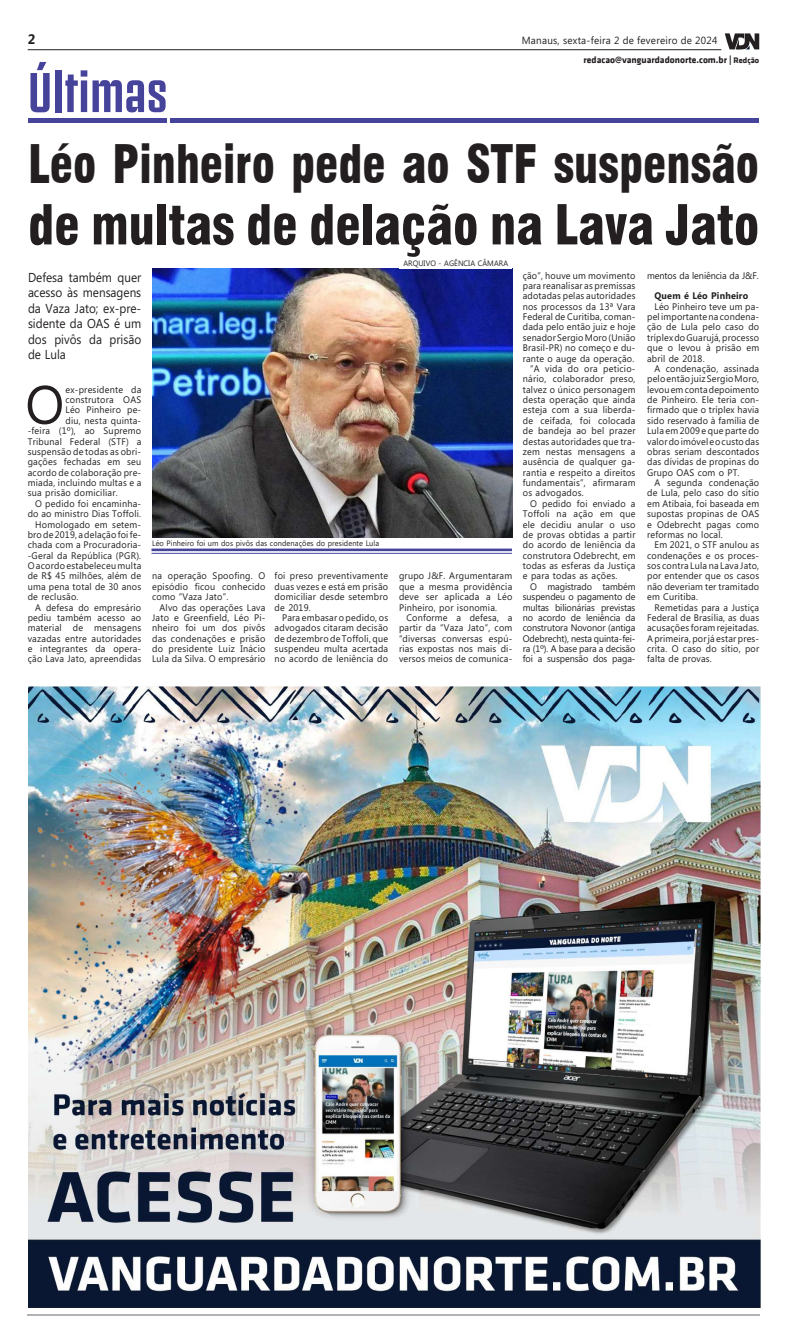
<style>
.page{position:relative;width:787px;height:1340px;background:#fff}
.page>*{position:absolute;margin:0;border:0;box-sizing:border-box;transform-origin:0 0}
.t1{font:700 56.18px "Juventus Fans";color:#46439b}
.t2{font:53.9px "Microsoft Phags Pa";color:#231f20;scale:.95 1}
.t3{font:900 condensed 53.55px "Swiss 721 BT";color:#231f20;scale:.95 1}
.t4{font:900 condensed 51.89px "Swiss 721 BT";color:#231f20;scale:.9 1}
.t5{font:700 13.83px "Microsoft Phags Pa";color:#231f20;scale:.95 1}
.t6{font:12.95px/15.6px "Microsoft Phags Pa";color:#231f20;text-align:justify;scale:.9 1}
.t7{font:10.41px "Microsoft Phags Pa";letter-spacing:.025em;color:#231f20;scale:.95 1}
.t8{font:9.54px/10.4px "Microsoft Phags Pa";letter-spacing:.025em;color:#231f20;text-align:justify;scale:.95 1}
.t9{font:9.54px "Microsoft Phags Pa";letter-spacing:-.01em;color:#231f20;scale:.95 1}
.t10{font:700 9.54px "MW Klavika Bd";color:#231f20}
.t11{font:700 9.54px "Microsoft Phags Pa";letter-spacing:.02em;color:#231f20;scale:.95 1}
.t12{font:7.79px "Microsoft Phags Pa";letter-spacing:.01em;color:#231f20;scale:.95 1}
.s1{font-size:8.31px}
</style>
<div class="page">
<img style="left:152px;top:268px;width:360px;height:270px">
<hr style="left:28px;top:1313px;width:731px;height:2px;background:#b2b3b7">
<hr style="left:170px;top:119px;width:589px;height:4px;background:#46439b">
<hr style="left:28px;top:119px;width:138px;height:4px;background:#46439b">
<hr style="left:151px;top:548px;width:360px;height:3px;background:#46439b">
<hr style="left:151px;top:553px;width:360px;height:1px;background:#46439b">
<hr style="left:28px;top:49px;width:693px;height:1px;background:#231f20">
<svg style="left:724px;top:33px;width:35px;height:17px"></svg>
<img style="left:29px;top:686px;width:730px;height:621px">
<h3 class="t5" style="left:28px;top:29px;width:9px">2</h3>
<p class="t7" style="left:521px;top:33px;width:207px">Manaus, sexta-feira 2 de fevereiro de 2024</p>
<p class="t10" style="left:583px;top:53px;width:177px">redacao@vanguardadonorte.com.br | <span class="s1">Redção</span></p>
<h1 class="t1" style="left:28px;top:52px;width:141px">Últimas</h1>
<h3 class="t4" style="left:28px;top:133px;width:813px">Léo Pinheiro pede ao STF suspensão</h3>
<h3 class="t3" style="left:28px;top:193px;width:771px">de multas de delação na Lava Jato</h3>
<p class="t12" style="left:403px;top:258px;width:112px">ARQUIVO - AGÊNCIA CÂMARA</p>
<h3 class="t6" style="left:28px;top:268px;width:127px">Defesa também quer acesso às mensagens da Vaza Jato; ex-pre&shy;sidente da OAS é um dos pivôs da prisão de Lula</h3>
<h2 class="t2" style="left:25px;top:367px;width:42px">O</h2>
<p class="t8" style="left:65px;top:383px;width:81px">ex-presidente da</p>
<p class="t8" style="left:65px;top:394px;width:81px">construtora OAS</p>
<p class="t8" style="left:65px;top:404px;width:81px">Léo Pinheiro pe-</p>
<p class="t8" style="left:65px;top:415px;width:81px">diu, nesta quinta-</p>
<p class="t8" style="left:28px;top:425px;width:121px">-feira (1º), ao Supremo</p>
<p class="t8" style="left:28px;top:435px;width:121px">Tribunal Federal (STF) a</p>
<p class="t8" style="left:28px;top:446px;width:121px">suspensão de todas as obri-</p>
<p class="t8" style="left:28px;top:456px;width:121px">gações fechadas em seu</p>
<p class="t8" style="left:28px;top:466px;width:121px">acordo de colaboração pre-</p>
<p class="t8" style="left:28px;top:477px;width:121px">miada, incluindo multas e a</p>
<p class="t8" style="left:28px;top:487px;width:96px">sua prisão domiciliar.</p>
<p class="t8" style="left:35px;top:498px;width:113px">O pedido foi encaminha-</p>
<p class="t8" style="left:28px;top:508px;width:121px">do ao ministro Dias Toffoli.</p>
<p class="t8" style="left:35px;top:518px;width:113px">Homologado em setem-</p>
<p class="t8" style="left:28px;top:529px;width:121px">bro de 2019, a delação foi fe-</p>
<p class="t8" style="left:28px;top:539px;width:121px">chada com a Procuradoria-</p>
<p class="t8" style="left:28px;top:549px;width:121px">-Geral da República (PGR).</p>
<p class="t8" style="left:28px;top:560px;width:121px">O acordo estabeleceu multa</p>
<p class="t8" style="left:28px;top:570px;width:121px">de R$ 45 milhões, além de</p>
<p class="t8" style="left:28px;top:580px;width:121px">uma pena total de 30 anos</p>
<p class="t8" style="left:28px;top:591px;width:55px">de reclusão.</p>
<p class="t8" style="left:35px;top:601px;width:113px">A defesa do empresário</p>
<p class="t8" style="left:28px;top:612px;width:121px">pediu também acesso ao</p>
<p class="t8" style="left:28px;top:622px;width:121px">material de mensagens</p>
<p class="t8" style="left:28px;top:632px;width:121px">vazadas entre autoridades</p>
<p class="t8" style="left:28px;top:643px;width:121px">e integrantes da opera-</p>
<p class="t8" style="left:28px;top:653px;width:121px">ção Lava Jato, apreendidas</p>
<p class="t12" style="left:152px;top:538px;width:240px">Léo Pinheiro foi um dos pivôs das condenações do presidente Lula</p>
<p class="t8" style="left:152px;top:570px;width:121px">na operação Spoofing. O episódio ficou conhecido como “Vaza Jato”.</p>
<p class="t8" style="left:152px;top:601px;width:121px;text-indent:7px">Alvo das operações Lava Jato e Greenfield, Léo Pi&shy;nheiro foi um dos pivôs das condenações e prisão do presidente Luiz Inácio Lula da Silva. O empresário</p>
<p class="t8" style="left:274px;top:570px;width:121px">foi preso preventivamente duas vezes e está em prisão domiciliar desde setembro de 2019.</p>
<p class="t8" style="left:274px;top:612px;width:121px;text-indent:7px">Para embasar o pedido, os advogados citaram decisão de dezembro de Toffoli, que suspendeu multa acertada no acordo de leniência do</p>
<p class="t8" style="left:399px;top:570px;width:121px">grupo J&amp;F. Argumentaram que a mesma providência deve ser aplicada a Léo Pinheiro, por isonomia.</p>
<p class="t8" style="left:399px;top:612px;width:121px;text-indent:7px">Conforme a defesa, a partir da “Vaza Jato”, com “diversas conversas espú&shy;rias expostas nos mais di&shy;versos meios de comunica-</p>
<p class="t8" style="left:522px;top:269px;width:120px">ção”, houve um movimento</p>
<p class="t8" style="left:522px;top:280px;width:120px">para reanalisar as premissas</p>
<p class="t8" style="left:522px;top:290px;width:120px">adotadas pelas autoridades</p>
<p class="t8" style="left:522px;top:301px;width:120px">nos processos da 13ª Vara</p>
<p class="t8" style="left:522px;top:311px;width:120px">Federal de Curitiba, coman-</p>
<p class="t8" style="left:522px;top:321px;width:120px">dada pelo então juiz e hoje</p>
<p class="t8" style="left:522px;top:332px;width:120px">senador Sergio Moro (União</p>
<p class="t8" style="left:522px;top:342px;width:120px">Brasil-PR) no começo e du-</p>
<p class="t8" style="left:522px;top:352px;width:119px">rante o auge da operação.</p>
<p class="t8" style="left:530px;top:363px;width:112px">“A vida do ora peticio-</p>
<p class="t8" style="left:522px;top:373px;width:120px">nário, colaborador preso,</p>
<p class="t8" style="left:522px;top:383px;width:120px">talvez o único personagem</p>
<p class="t8" style="left:522px;top:394px;width:120px">desta operação que ainda</p>
<p class="t8" style="left:522px;top:404px;width:120px">esteja com a sua liberda-</p>
<p class="t8" style="left:522px;top:415px;width:120px">de ceifada, foi colocada</p>
<p class="t8" style="left:522px;top:425px;width:120px">de bandeja ao bel prazer</p>
<p class="t8" style="left:522px;top:435px;width:120px">destas autoridades que tra-</p>
<p class="t8" style="left:522px;top:446px;width:120px">zem nestas mensagens a</p>
<p class="t8" style="left:522px;top:456px;width:120px">ausência de qualquer ga-</p>
<p class="t8" style="left:522px;top:466px;width:120px">rantia e respeito a direitos</p>
<p class="t8" style="left:522px;top:477px;width:120px">fundamentais”, afirmaram</p>
<p class="t8" style="left:522px;top:487px;width:66px">os advogados.</p>
<p class="t8" style="left:530px;top:498px;width:112px">O pedido foi enviado a</p>
<p class="t8" style="left:522px;top:508px;width:120px">Toffoli na ação em que</p>
<p class="t8" style="left:522px;top:518px;width:120px">ele decidiu anular o uso</p>
<p class="t8" style="left:522px;top:529px;width:120px">de provas obtidas a partir</p>
<p class="t8" style="left:522px;top:539px;width:120px">do acordo de leniência da</p>
<p class="t8" style="left:522px;top:549px;width:120px">construtora Odebrecht, em</p>
<p class="t8" style="left:522px;top:560px;width:120px">todas as esferas da Justiça</p>
<p class="t8" style="left:522px;top:570px;width:101px">e para todas as ações.</p>
<p class="t9" style="left:530px;top:580px;width:112px">O magistrado também</p>
<p class="t9" style="left:522px;top:590px;width:120px">suspendeu o pagamento de</p>
<p class="t9" style="left:522px;top:600px;width:120px">multas bilionárias previstas</p>
<p class="t9" style="left:522px;top:611px;width:120px">no acordo de leniência da</p>
<p class="t9" style="left:522px;top:621px;width:120px">construtora Novonor (antiga</p>
<p class="t9" style="left:522px;top:631px;width:120px">Odebrecht), nesta quinta-fei-</p>
<p class="t9" style="left:522px;top:642px;width:120px">ra (1º). A base para a decisão</p>
<p class="t9" style="left:522px;top:652px;width:120px">foi a suspensão dos paga-</p>
<p class="t9" style="left:647px;top:268px;width:119px">mentos da leniência da J&amp;F.</p>
<p class="t11" style="left:654px;top:289px;width:100px">Quem é Léo Pinheiro</p>
<p class="t8" style="left:647px;top:300px;width:119px;text-indent:7px">Léo Pinheiro teve um pa&shy;pel importante na condena&shy;ção de Lula pelo caso do tríplex do Guarujá, processo que o levou à prisão em abril de 2018.</p>
<p class="t8" style="left:647px;top:363px;width:119px;text-indent:7px">A condenação, assinada pelo então juiz Sergio Moro, levou em conta depoimento de Pinheiro. Ele teria con&shy;firmado que o tríplex havia sido reservado à família de Lula em 2009 e que parte do valor do imóvel e o custo das obras seriam descontados das dívidas de propinas do Grupo OAS com o PT.</p>
<p class="t8" style="left:647px;top:477px;width:119px;text-indent:7px">A segunda condenação de Lula, pelo caso do sítio em Atibaia, foi baseada em supostas propinas de OAS e Odebrecht pagas como reformas no local.</p>
<p class="t8" style="left:647px;top:539px;width:119px;text-indent:7px">Em 2021, o STF anulou as condenações e os proces&shy;sos contra Lula na Lava Jato, por entender que os casos não deveriam ter tramitado em Curitiba.</p>
<p class="t8" style="left:647px;top:601px;width:119px;text-indent:7px">Remetidas para a Justiça Federal de Brasília, as duas acusações foram rejeitadas.<br>A primeira, por já estar pres&shy;crita. O caso do sítio, por falta de provas.</p>
</div>
